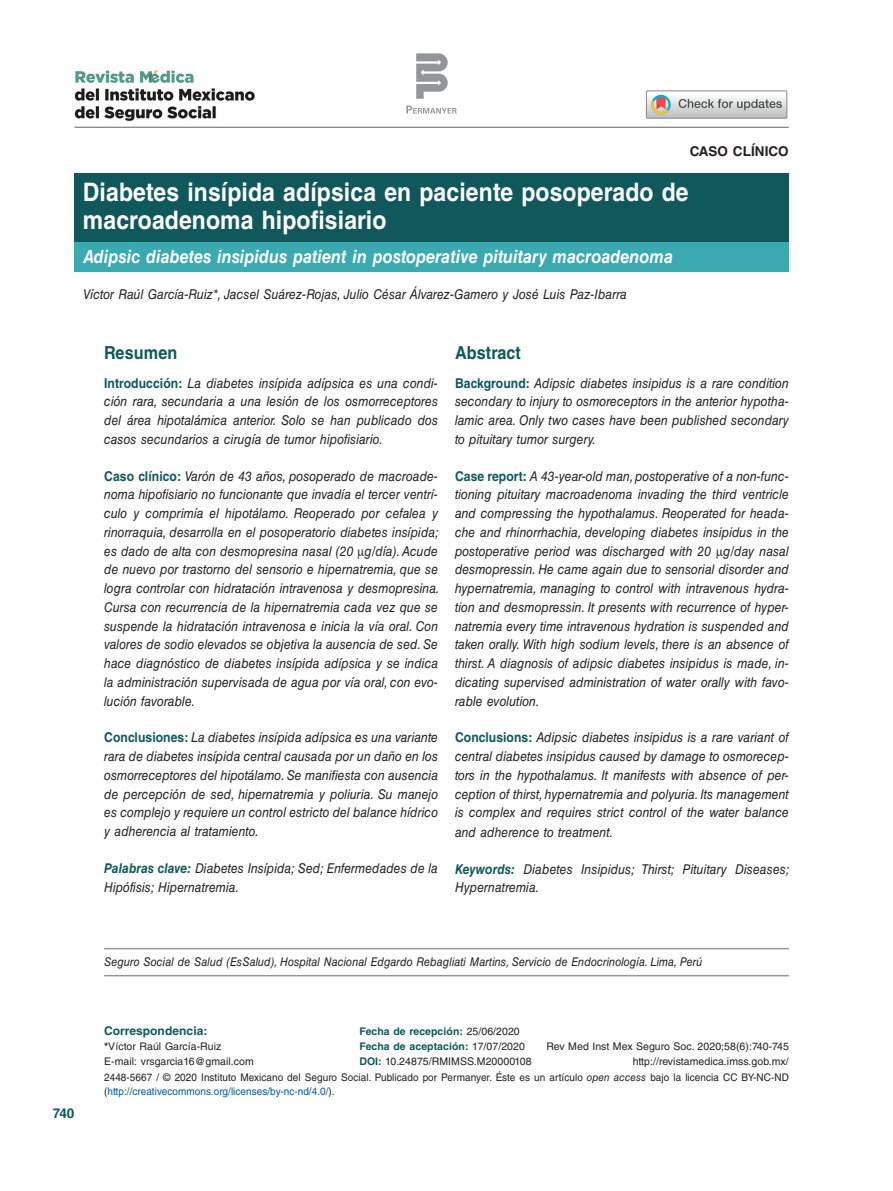
<style>
.page{position:relative;width:893px;height:1191px;background:#fff}
.page>*{position:absolute;margin:0;border:0;box-sizing:border-box;transform-origin:0 0}
.AT_Spanish{font:700 25.5px/28.5px "Helvetica LT Std";letter-spacing:.005em;color:#fff;scale:.9 1}
.AT_English{font:italic 700 18px "Helvetica LT Std";letter-spacing:.005em;color:#fff;scale:.9 1}
.ABSH{font:700 18px "Helvetica LT Std";letter-spacing:.005em;color:#10585b;scale:.9 1}
.ABS{font:italic 13.5px/18.8px "Helvetica LT Std";letter-spacing:.005em;color:#231f20;text-align:justify;scale:.9 1}
.KWD{font:italic 13.5px/18.8px "Helvetica LT Std";letter-spacing:.005em;color:#231f20;scale:.9 1}
.AU{font:italic 13.5px "Helvetica LT Std";letter-spacing:.005em;color:#231f20;scale:.9 1}
.AH{font:700 13.5px "Helvetica LT Std";letter-spacing:.005em;color:#231f20}
.FOLIO{font:700 13.5px "Helvetica LT Std";color:#10585b}
.AFF{font:italic 12px "Helvetica LT Std";letter-spacing:.005em;color:#231f20;scale:.9 1}
.ADD{font:700 12px "Helvetica LT Std";letter-spacing:.005em;color:#10585b}
.Http_MSG{font:10.5px/13.5px "Helvetica LT Std";letter-spacing:.005em;color:#231f20;scale:.95 1}
.Weblink{font:10.5px/15px "Helvetica LT Std";letter-spacing:.005em;color:#231f20;text-align:right}
.HIS{font:700 10.5px "Helvetica LT Std";letter-spacing:.005em;color:#10585b}
.ADD-2{font:10.5px/15px "Helvetica LT Std";letter-spacing:.005em;color:#231f20}
.HIS-2{font:10.5px "Helvetica LT Std";letter-spacing:.005em;color:#231f20}
.s1{font-weight:700;font-style:normal;color:#10585b}
.s2{font-weight:700;color:#10585b}
.s3{font-weight:700}
.s4{font-weight:400;color:#231f20}
.s5{font-style:italic}
.s6{color:#0157a8}
</style>
<div class="page">
<svg style="left:416px;top:53px;width:32px;height:46px"></svg>
<svg style="left:406px;top:106px;width:51px;height:8px"></svg>
<div style="left:74px;top:174px;width:715px;height:68px;background:#10585b"></div>
<hr style="left:74px;top:127px;width:715px;height:1px;background:#636366">
<svg style="left:646px;top:91px;width:141px;height:27px"></svg>
<div style="left:75px;top:242px;width:714px;height:30px;background:#3aaab0"></div>
<img style="left:75px;top:69px;width:180px;height:52px">
<hr style="left:104px;top:948px;width:685px;height:1px;background:#939598">
<hr style="left:104px;top:975px;width:685px;height:1px;background:#939598">
<p class="AH" style="left:690px;top:143px;width:101px">CASO CLÍNICO</p>
<p class="AT_Spanish" style="left:83px;top:177px;width:674px">Diabetes insípida adípsica en paciente posoperado de macroadenoma hipofisiario</p>
<p class="AT_English" style="left:83px;top:246px;width:657px">Adipsic diabetes insipidus patient in postoperative pituitary macroadenoma</p>
<p class="AU" style="left:83px;top:286px;width:606px">Víctor Raúl García-Ruiz*, Jacsel Suárez-Rojas, Julio César Álvarez-Gamero y José Luis Paz-Ibarra</p>
<p class="ABSH" style="left:104px;top:342px;width:83px">Resumen</p>
<p class="ABS" style="left:104px;top:373px;width:372px"><span class="s1">Introducción:</span> La diabetes insípida adípsica es una condi&shy;ción rara, secundaria a una lesión de los osmorreceptores del área hipotalámica anterior. Solo se han publicado dos casos secundarios a cirugía de tumor hipofisiario.</p>
<p class="ABS" style="left:104px;top:466px;width:374px;text-align:left"><span class="s1">Caso clínico:</span> Varón de 43 años, posoperado de macroade&shy;noma hipofisiario no funcionante que invadía el tercer ventrí&shy;culo y comprimía el hipotálamo. Reoperado por cefalea y rinorraquia, desarrolla en el posoperatorio diabetes insípida; es dado de alta con desmopresina nasal (20 g/día). Acude de nuevo por trastorno del sensorio e hipernatremia, que se logra controlar con hidratación intravenosa y desmopresina.<br>Cursa con recurrencia de la hipernatremia cada vez que se suspende la hidratación intravenosa e inicia la vía oral. Con valores de sodio elevados se objetiva la ausencia de sed. Se hace diagnóstico de diabetes insípida adípsica y se indica la administración supervisada de agua por vía oral, con evo&shy;lución favorable.</p>
<p class="ABS" style="left:104px;top:728px;width:373px"><span class="s1">Conclusiones:</span> La diabetes insípida adípsica es una variante rara de diabetes insípida central causada por un daño en los osmorreceptores del hipotálamo. Se manifiesta con ausencia de percepción de sed, hipernatremia y poliuria. Su manejo es complejo y requiere un control estricto del balance hídrico y adherencia al tratamiento.</p>
<p class="KWD" style="left:104px;top:858px;width:372px"><span class="s2">Palabras clave:</span> Diabetes Insípida; Sed; Enfermedades de la<br>Hipófisis; Hipernatremia.</p>
<p class="ABSH" style="left:455px;top:342px;width:75px">Abstract</p>
<p class="ABS" style="left:455px;top:373px;width:373px"><span class="s1">Background:</span> Adipsic diabetes insipidus is a rare condition secondary to injury to osmoreceptors in the anterior hypotha&shy;lamic area. Only two cases have been published secondary to pituitary tumor surgery.</p>
<p class="ABS" style="left:455px;top:466px;width:373px"><span class="s1">Case report:</span> A 43-year-old man, postoperative of a non-func&shy;tioning pituitary macroadenoma invading the third ventricle and compressing the hypothalamus. Reoperated for heada&shy;che and rhinorrhachia, developing diabetes insipidus in the postoperative period was discharged with 20 g/day nasal desmopressin. He came again due to sensorial disorder and hypernatremia, managing to control with intravenous hydra&shy;tion and desmopressin. It presents with recurrence of hyper&shy;natremia every time intravenous hydration is suspended and taken orally. With high sodium levels, there is an absence of thirst. A diagnosis of adipsic diabetes insipidus is made, in&shy;dicating supervised administration of water orally with favo&shy;rable evolution.</p>
<p class="ABS" style="left:455px;top:728px;width:373px"><span class="s1">Conclusions:</span> Adipsic diabetes insipidus is a rare variant of central diabetes insipidus caused by damage to osmorecep&shy;tors in the hypothalamus. It manifests with absence of per&shy;ception of thirst, hypernatremia and polyuria. Its management is complex and requires strict control of the water balance and adherence to treatment.</p>
<p class="KWD" style="left:455px;top:859px;width:373px"><span class="s2">Keywords:</span> Diabetes Insipidus; Thirst; Pituitary Diseases;<br>Hypernatremia.</p>
<p class="FOLIO" style="left:53px;top:1104px;width:23px">740</p>
<p class="AFF" style="left:104px;top:955px;width:666px">Seguro Social de Salud (EsSalud), Hospital Nacional Edgardo Rebagliati Martins, Servicio de Endocrinología. Lima, Perú</p>
<p class="ADD" style="left:104px;top:1023px;width:105px">Correspondencia:</p>
<p class="ADD-2" style="left:104px;top:1038px;width:151px"><span class="s3">*</span>Víctor Raúl García-Ruiz<br>E-mail: vrsgarcia16@gmail.com</p>
<p class="HIS" style="left:359px;top:1025px;width:162px">Fecha de recepción: <span class="s4">25/06/2020</span></p>
<p class="HIS" style="left:359px;top:1040px;width:167px">Fecha de aceptación: <span class="s4">17/07/2020</span></p>
<p class="HIS-2" style="left:359px;top:1055px;width:174px"><span class="s2">DOI:</span> 10.24875/RMIMSS.M20000108</p>
<p class="Weblink" style="left:546px;top:1038px;width:244px">Rev Med Inst Mex Seguro Soc. 2020;58(6):740-745 http://revistamedica.imss.gob.mx/</p>
<p class="Http_MSG" style="left:104px;top:1071px;width:722px">2448-5667 / © 2020 Instituto Mexicano del Seguro Social. Publicado por Permanyer. Éste es un artículo <span class="s5">open access</span> bajo la licencia CC BY-NC-ND (<span class="s6">http://creativecommons.org/licenses/by-nc-nd/4.0/</span>).</p>
</div>
